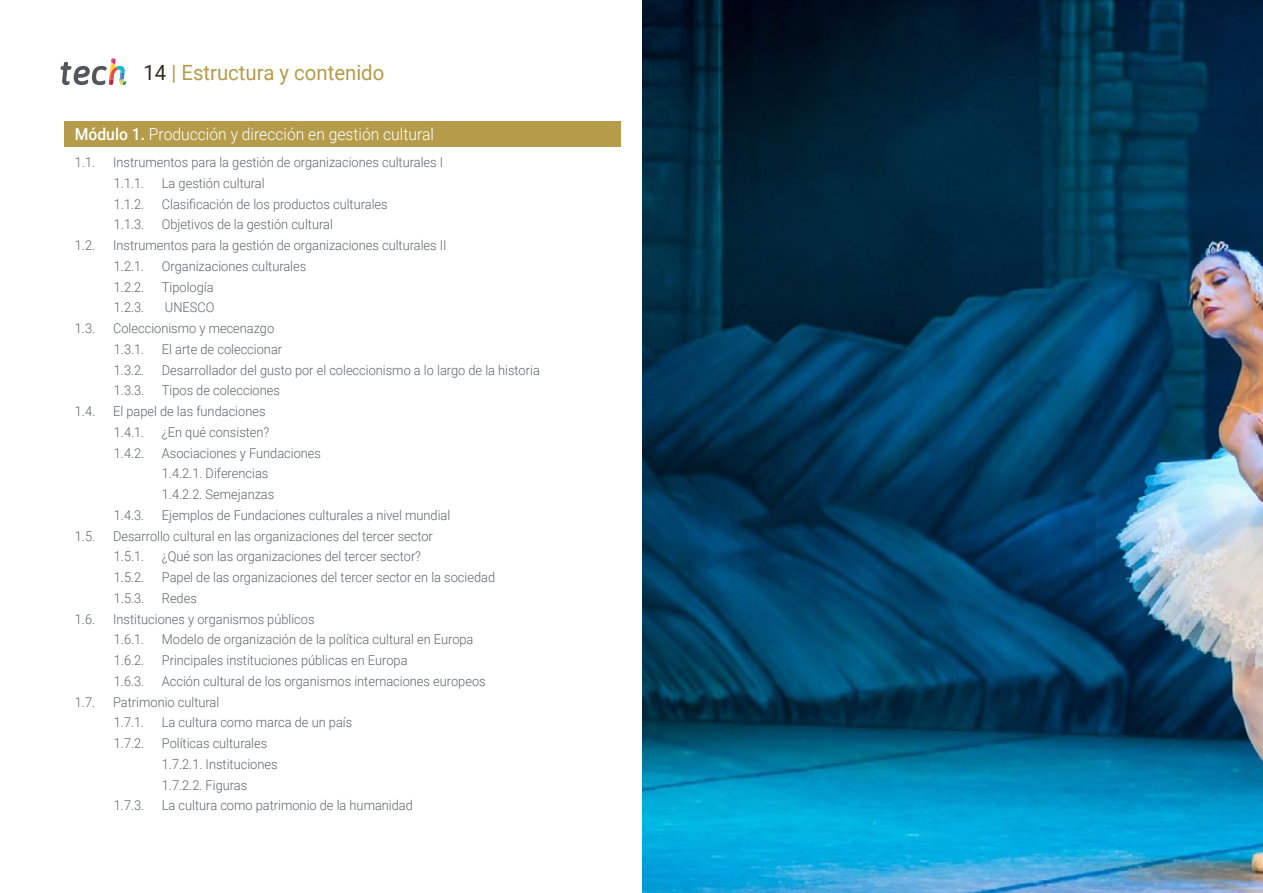
<style>
.page{position:relative;width:1263px;height:893px;background:#fff}
.page>*{position:absolute;margin:0;border:0;box-sizing:border-box;transform-origin:0 0}
.t1{font:21px "Roboto";color:#b49c4b}
.t2{font:300 16.5px "Roboto";color:#fff;scale:.95 1}
.t3{font:300 13.5px/20.7px "Roboto";color:#61646a;scale:.95 1}
.s1{color:#312e20}
.s2{font-weight:500}
</style>
<div class="page">
<div style="left:64px;top:121px;width:557px;height:25px;background:#b49c4b"></div>
<svg style="left:61px;top:58px;width:65px;height:28px"></svg>
<img style="left:642px;top:0;width:621px;height:893px">
<h1 class="t1" style="left:144px;top:57px;width:242px"><span class="s1">14</span> | Estructura y contenido</h1>
<p class="t2" style="left:75px;top:123px;width:379px"><span class="s2">Módulo 1.</span> Producción y dirección en gestión cultural</p>
<p class="t3" style="left:75px;top:151px;width:23px">1.1.</p>
<p class="t3" style="left:113px;top:151px;width:349px">Instrumentos para la gestión de organizaciones culturales I<br>1.1.1.</p>
<p class="t3" style="left:162px;top:172px;width:110px">La gestión cultural</p>
<p class="t3" style="left:114px;top:193px;width:34px">1.1.2.</p>
<p class="t3" style="left:162px;top:193px;width:239px">Clasificación de los productos culturales</p>
<p class="t3" style="left:114px;top:214px;width:34px">1.1.3.</p>
<p class="t3" style="left:162px;top:214px;width:182px">Objetivos de la gestión cultural</p>
<p class="t3" style="left:75px;top:234px;width:23px">1.2.</p>
<p class="t3" style="left:113px;top:234px;width:353px">Instrumentos para la gestión de organizaciones culturales II<br>1.2.1.</p>
<p class="t3" style="left:162px;top:255px;width:154px">Organizaciones culturales</p>
<p class="t3" style="left:114px;top:276px;width:34px">1.2.2.</p>
<p class="t3" style="left:162px;top:276px;width:56px">Tipología</p>
<p class="t3" style="left:114px;top:297px;width:34px">1.2.3.</p>
<p class="t3" style="left:165px;top:297px;width:54px">UNESCO</p>
<p class="t3" style="left:75px;top:317px;width:23px">1.3.</p>
<p class="t3" style="left:113px;top:317px;width:171px">Coleccionismo y mecenazgo<br>1.3.1.</p>
<p class="t3" style="left:162px;top:338px;width:128px">El arte de coleccionar</p>
<p class="t3" style="left:114px;top:359px;width:34px">1.3.2.</p>
<p class="t3" style="left:162px;top:359px;width:399px">Desarrollador del gusto por el coleccionismo a lo largo de la historia</p>
<p class="t3" style="left:114px;top:380px;width:34px">1.3.3.</p>
<p class="t3" style="left:162px;top:380px;width:126px">Tipos de colecciones</p>
<p class="t3" style="left:75px;top:400px;width:23px">1.4.</p>
<p class="t3" style="left:113px;top:400px;width:162px">El papel de las fundaciones<br>1.4.1.</p>
<p class="t3" style="left:162px;top:421px;width:115px">¿En qué consisten?</p>
<p class="t3" style="left:114px;top:442px;width:34px">1.4.2.</p>
<p class="t3" style="left:162px;top:442px;width:169px">Asociaciones y Fundaciones<br>1.4.2.1. Diferencias<br>1.4.2.2. Semejanzas</p>
<p class="t3" style="left:114px;top:504px;width:34px">1.4.3.</p>
<p class="t3" style="left:162px;top:504px;width:305px">Ejemplos de Fundaciones culturales a nivel mundial</p>
<p class="t3" style="left:75px;top:525px;width:23px">1.5.</p>
<p class="t3" style="left:113px;top:525px;width:338px">Desarrollo cultural en las organizaciones del tercer sector<br>1.5.1.</p>
<p class="t3" style="left:162px;top:546px;width:274px">¿Qué son las organizaciones del tercer sector?</p>
<p class="t3" style="left:114px;top:566px;width:34px">1.5.2.</p>
<p class="t3" style="left:162px;top:566px;width:352px">Papel de las organizaciones del tercer sector en la sociedad</p>
<p class="t3" style="left:114px;top:587px;width:34px">1.5.3.</p>
<p class="t3" style="left:162px;top:587px;width:38px">Redes</p>
<p class="t3" style="left:75px;top:608px;width:23px">1.6.</p>
<p class="t3" style="left:113px;top:608px;width:214px">Instituciones y organismos públicos<br>1.6.1.</p>
<p class="t3" style="left:162px;top:629px;width:330px">Modelo de organización de la política cultural en Europa</p>
<p class="t3" style="left:114px;top:649px;width:34px">1.6.2.</p>
<p class="t3" style="left:162px;top:649px;width:260px">Principales instituciones públicas en Europa</p>
<p class="t3" style="left:114px;top:670px;width:34px">1.6.3.</p>
<p class="t3" style="left:162px;top:670px;width:342px">Acción cultural de los organismos internaciones europeos</p>
<p class="t3" style="left:75px;top:691px;width:23px">1.7.</p>
<p class="t3" style="left:113px;top:691px;width:113px">Patrimonio cultural<br>1.7.1.</p>
<p class="t3" style="left:162px;top:712px;width:202px">La cultura como marca de un país</p>
<p class="t3" style="left:114px;top:732px;width:34px">1.7.2.</p>
<p class="t3" style="left:162px;top:732px;width:123px">Políticas culturales<br>1.7.2.1. Instituciones<br>1.7.2.2. Figuras</p>
<p class="t3" style="left:114px;top:795px;width:34px">1.7.3.</p>
<p class="t3" style="left:162px;top:795px;width:266px">La cultura como patrimonio de la humanidad</p>
</div>
